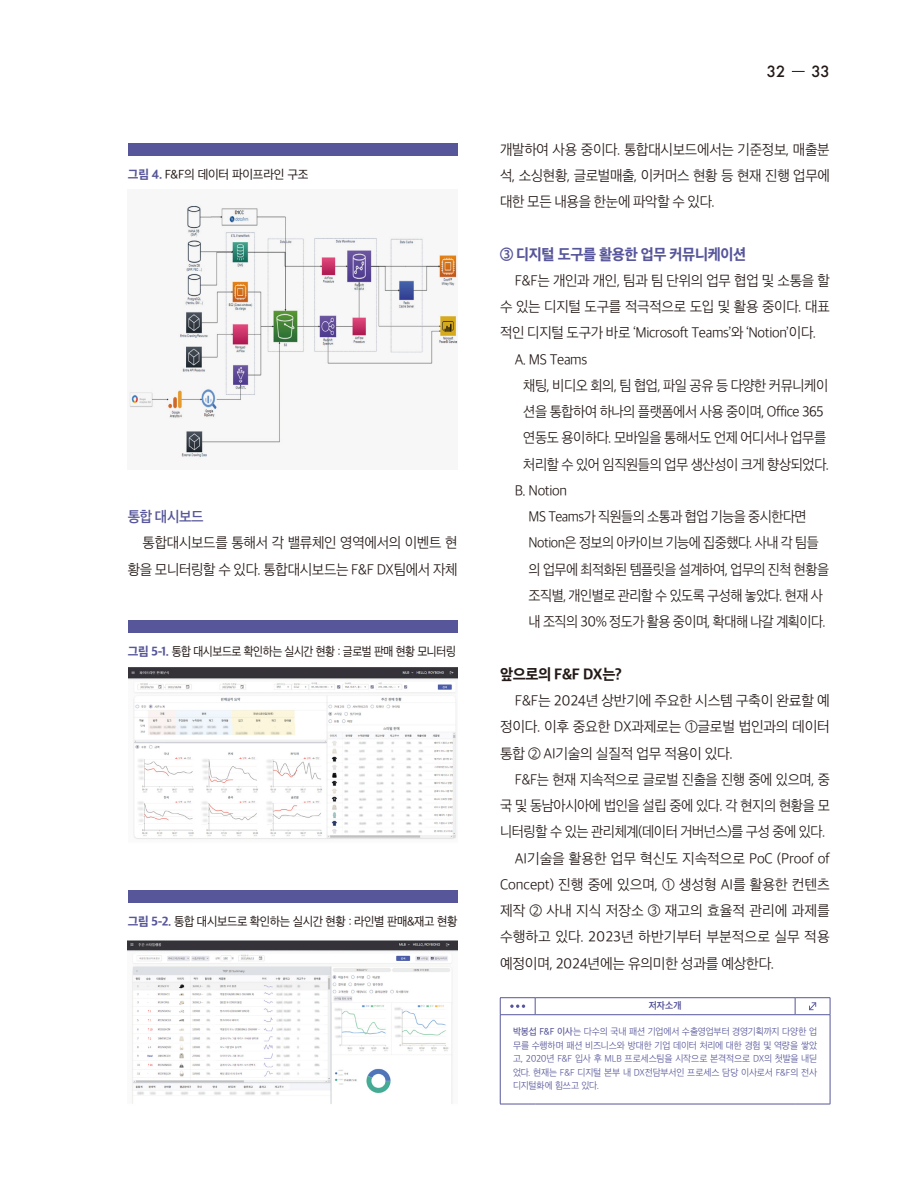
<style>
.page{position:relative;width:915px;height:1191px;background:#fff}
.page>*{position:absolute;margin:0;border:0;box-sizing:border-box;transform-origin:0 0}
.중제_10_5{font:800 15.75px "Apple SD Gothic Neo";letter-spacing:-.025em;color:#57569a;scale:.96 1}
.중제_10_5-2{font:800 15.75px "Apple SD Gothic Neo";letter-spacing:-.025em;color:#231916;scale:.96 1}
.본문고딕_10{font:300 15px/26.2px "Apple SD Gothic Neo";letter-spacing:-.025em;color:#231916;text-align:justify;scale:.96 1}
.본문고딕_10-2{font:300 15px/26.2px "Apple SD Gothic Neo";letter-spacing:-.025em;color:#231916;text-align:justify}
.본문고딕_10-3{font:300 15px/26.2px "Apple SD Gothic Neo";letter-spacing:-.025em;color:#231916;text-align:justify;scale:.94 1}
.밑줄소제목{font:600 15px "Apple SD Gothic Neo";letter-spacing:-.025em;color:#57569a;scale:.96 1}
.t1{font:500 15px "Futura";color:#231916}
.표_그림_제목_8_5{font:12.75px "Apple SD Gothic Neo";letter-spacing:-.03em;color:#231916;scale:.9 1}
.표_그림_제목_8_5-2{font:12.75px "Apple SD Gothic Neo";letter-spacing:-.03em;color:#231916;scale:.94 1}
.표_그림_제목_8_5-3{font:12.75px "Apple SD Gothic Neo";letter-spacing:-.03em;color:#231916}
.저자소개_6_5{font:300 9.75px/13.5px "Apple SD Gothic Neo";letter-spacing:-.02em;color:#57569a;text-align:justify;scale:.96 1}
.저자소개_6_5-2{font:700 9.75px "Apple SD Gothic Neo";color:#57569a;scale:.96 1}
.s1{font-weight:800;color:#57569a}
.s2{font-weight:500}
</style>
<div class="page">
<svg style="left:791px;top:71px;width:13px;height:1px"></svg>
<div style="left:128px;top:620px;width:329px;height:13px;background:#57569a"></div>
<img style="left:128px;top:667px;width:329px;height:172px">
<div style="left:128px;top:890px;width:329px;height:13px;background:#57569a"></div>
<img style="left:128px;top:940px;width:329px;height:164px">
<hr style="left:500px;top:997px;width:35px;height:1px;background:#57569a">
<svg style="left:500px;top:998px;width:1px;height:16px"></svg>
<hr style="left:535px;top:997px;width:259px;height:1px;background:#57569a">
<svg style="left:534px;top:998px;width:1px;height:16px"></svg>
<hr style="left:794px;top:997px;width:36px;height:1px;background:#57569a">
<svg style="left:794px;top:998px;width:1px;height:16px"></svg>
<svg style="left:829px;top:998px;width:1px;height:16px"></svg>
<hr style="left:500px;top:1014px;width:35px;height:1px;background:#57569a">
<hr style="left:500px;top:1015px;width:1px;height:88px;background:#57569a">
<hr style="left:535px;top:1014px;width:259px;height:1px;background:#57569a">
<hr style="left:794px;top:1014px;width:36px;height:1px;background:#57569a">
<hr style="left:829px;top:1015px;width:1px;height:88px;background:#57569a">
<hr style="left:500px;top:1103px;width:35px;height:1px;background:#57569a">
<hr style="left:535px;top:1103px;width:259px;height:1px;background:#57569a">
<hr style="left:794px;top:1103px;width:36px;height:1px;background:#57569a">
<svg style="left:510px;top:1004px;width:15px;height:4px"></svg>
<svg style="left:809px;top:1002px;width:6px;height:8px"></svg>
<div style="left:128px;top:143px;width:329px;height:13px;background:#57569a"></div>
<svg style="left:129px;top:205px;width:329px;height:254px"></svg>
<p class="표_그림_제목_8_5-3" style="left:128px;top:167px;width:182px"><span class="s1">그림 4.</span> F&amp;F의 데이터 파이프라인 구조</p>
<p class="밑줄소제목" style="left:128px;top:509px;width:81px">통합 대시보드</p>
<p class="본문고딕_10" style="left:128px;top:531px;width:345px;text-align:right">통합대시보드를 통해서 각 밸류체인 영역에서의 이벤트 현 황을 모니터링할 수 있다. 통합대시보드는 F&amp;F DX팀에서 자체</p>
<p class="표_그림_제목_8_5" style="left:128px;top:645px;width:366px"><span class="s1">그림 5-1.</span> 통합 대시보드로 확인하는 실시간 현황 : 글로벌 판매 현황 모니터링</p>
<p class="표_그림_제목_8_5-2" style="left:128px;top:914px;width:352px"><span class="s1">그림 5-2.</span> 통합 대시보드로 확인하는 실시간 현황 : 라인별 판매&amp;재고 현황</p>
<p class="t1" style="left:766px;top:61px;width:20px">32</p>
<p class="t1" style="left:811px;top:61px;width:20px">33</p>
<p class="본문고딕_10" style="left:500px;top:137px;width:345px">개발하여 사용 중이다. 통합대시보드에서는 기준정보, 매출분 석, 소싱현황, 글로벌매출, 이커머스 현황 등 현재 진행 업무에 대한 모든 내용을 한눈에 파악할 수 있다.</p>
<p class="중제_10_5" style="left:500px;top:246px;width:258px">③ 디지털 도구를 활용한 업무 커뮤니케이션</p>
<p class="본문고딕_10" style="left:500px;top:268px;width:345px;text-indent:15px">F&amp;F는 개인과 개인, 팀과 팀 단위의 업무 협업 및 소통을 할 수 있는 디지털 도구를 적극적으로 도입 및 활용 중이다. 대표 적인 디지털 도구가 바로 ‘Microsoft Teams’와 ‘Notion’이다.</p>
<p class="본문고딕_10" style="left:523px;top:347px;width:320px;text-align:left;text-indent:-8px">A. MS Teams<br>채팅, 비디오 회의, 팀 협업, 파일 공유 등 다양한 커뮤니케이 션을 통합하여 하나의 플랫폼에서 사용 중이며, Office 365 연동도 용이하다. 모바일을 통해서도 언제 어디서나 업무를 처리할 수 있어 임직원들의 업무 생산성이 크게 향상되었다.</p>
<p class="본문고딕_10" style="left:528px;top:478px;width:314px;text-align:left;text-indent:-14px">B. Notion<br>MS Teams가 직원들의 소통과 협업 기능을 중시한다면<br>Notion은 정보의 아카이브 기능에 집중했다. 사내 각 팀들 의 업무에 최적화된 템플릿을 설계하여, 업무의 진척 현황을 조직별, 개인별로 관리할 수 있도록 구성해 놓았다. 현재 사 내 조직의 30% 정도가 활용 중이며, 확대해 나갈 계획이다.</p>
<p class="중제_10_5-2" style="left:500px;top:666px;width:128px">앞으로의 F&amp;F DX는?</p>
<p class="본문고딕_10-2" style="left:500px;top:688px;width:331px;text-indent:15px">F&amp;F는 2024년 상반기에 주요한 시스템 구축이 완료할 예 정이다. 이후 중요한 DX과제로는 ①글로벌 법인과의 데이터 통합 ② AI기술의 실질적 업무 적용이 있다.</p>
<p class="본문고딕_10-3" style="left:500px;top:767px;width:352px;text-indent:15px">F&amp;F는 현재 지속적으로 글로벌 진출을 진행 중에 있으며, 중 국 및 동남아시아에 법인을 설립 중에 있다. 각 현지의 현황을 모 니터링할 수 있는 관리체계(데이터 거버넌스)를 구성 중에 있다.</p>
<p class="본문고딕_10-2" style="left:500px;top:846px;width:331px;text-indent:15px">AI기술을 활용한 업무 혁신도 지속적으로 PoC (Proof of Concept) 진행 중에 있으며, ① 생성형 AI를 활용한 컨텐츠 제작 ② 사내 지식 저장소 ③ 재고의 효율적 관리에 과제를 수행하고 있다. 2023년 하반기부터 부분적으로 실무 적용 예정이며, 2024년에는 유의미한 성과를 예상한다.</p>
<p class="저자소개_6_5-2" style="left:648px;top:1000px;width:35px">저자소개</p>
<p class="저자소개_6_5" style="left:513px;top:1025px;width:318px"><span class="s2">박봉섭 F&amp;F 이사</span>는 다수의 국내 패션 기업에서 수출영업부터 경영기획까지 다양한 업 무를 수행하며 패션 비즈니스와 방대한 기업 데이터 처리에 대한 경험 및 역량을 쌓았 고, 2020년 F&amp;F 입사 후 MLB 프로세스팀을 시작으로 본격적으로 DX의 첫발을 내딛 었다. 현재는 F&amp;F 디지털 본부 내 DX전담부서인 프로세스 담당 이사로서 F&amp;F의 전사 디지털화에 힘쓰고 있다.</p>
</div>
